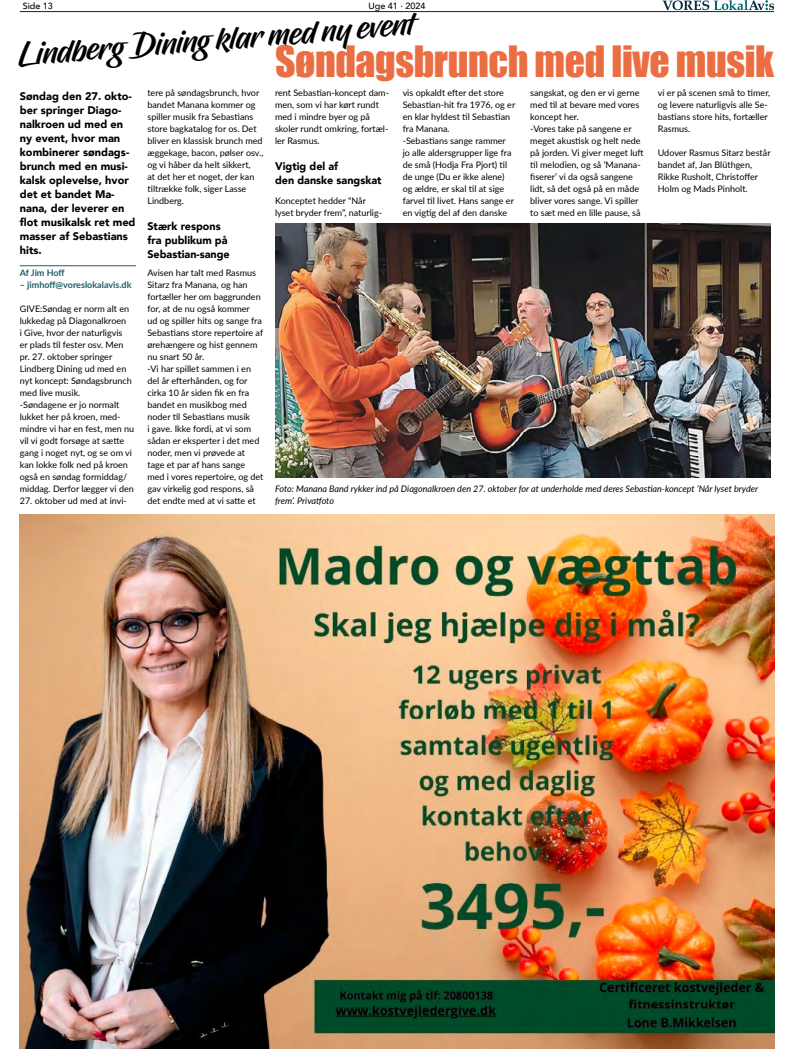
<style>
.page{position:relative;width:794px;height:1049px;background:#fff}
.page>*{position:absolute;margin:0;border:0;box-sizing:border-box;transform-origin:0 0}
.t1{font:39.7px "Impact";letter-spacing:-.01em;color:#eb6e42}
.t2{font:32.6px "Hughs";color:#000}
.t3{font:900 11px/14px "Avenir";color:#000}
.t4{font:9px/12px "Lato";color:#000}
.t5{font:italic 9px/12px "Lato";color:#000}
.t6{font:700 9px "Lato";color:#1e5e69}
.t7{font:500 9px "Avenir";color:#000}
</style>
<div class="page">
<hr style="left:20px;top:11px;width:754px;height:1px;background:#002a3e">
<svg style="left:662px;top:0;width:112px;height:10px"></svg>
<img style="left:20px;top:514px;width:754px;height:535px">
<hr style="left:20px;top:265px;width:116px;height:1px;background:#1e5e69">
<img style="left:275px;top:224px;width:495px;height:254px">
<p class="t7" style="left:23px;top:-2px;width:32px">Side 13</p>
<p class="t7" style="left:368px;top:-2px;width:58px">Uge 41 · 2024</p>
<h2 class="t2" style="left:17px;top:34px;width:398px;rotate:-4deg">Lindberg Dining klar med ny event</h2>
<h1 class="t1" style="left:275px;top:30px;width:500px">Søndagsbrunch med live musik</h1>
<p class="t3" style="left:20px;top:88px;width:117px">Søndag den 27. okto&shy;ber springer Diago&shy;nalkroen ud med en ny event, hvor man kombinerer søndags&shy;brunch med en musi&shy;kalsk oplevelse, hvor det et bandet Ma&shy;nana, der leverer en flot musikalsk ret med masser af Sebastians hits.</p>
<p class="t6" style="left:20px;top:266px;width:46px">Af Jim Hoff</p>
<p class="t6" style="left:20px;top:278px;width:113px">– jimhoff@voreslokalavis.dk</p>
<p class="t4" style="left:20px;top:302px;width:116px">GIVE:Søndag er norm alt en lukkedag på Diagonalkroen<br>i Give, hvor der naturligvis<br>er plads til fester osv. Men pr. 27. oktober springer<br>Lindberg Dining ud med en nyt koncept: Søndagsbrunch med live musik.<br>-Søndagene er jo normalt lukket her på kroen, med&shy;mindre vi har en fest, men nu vil vi godt forsøge at sætte gang i noget nyt, og se om vi kan lokke folk ned på kroen også en søndag formiddag/ middag. Derfor lægger vi den</p>
<p class="t4" style="left:20px;top:494px;width:109px">27. oktober ud med at invi-</p>
<p class="t4" style="left:147px;top:86px;width:117px">tere på søndagsbrunch, hvor bandet Manana kommer og spiller musik fra Sebastians store bagkatalog for os. Det bliver en klassisk brunch med æggekage, bacon, pølser osv., og vi håber da helt sikkert,<br>at det her et noget, der kan tiltrække folk, siger Lasse<br>Lindberg.</p>
<p class="t3" style="left:147px;top:219px;width:84px">Stærk respons fra publikum på<br>Sebastian-sange</p>
<p class="t4" style="left:147px;top:266px;width:118px">Avisen har talt med Rasmus<br>Sitarz fra Manana, og han fortæller her om baggrunden for, at de nu også kommer<br>ud og spiller hits og sange fra<br>Sebastians store repertoire af ørehængere og hist gennem nu snart 50 år.<br>-Vi har spillet sammen i en del år efterhånden, og for cirka 10 år siden fik en fra bandet en musikbog med noder til Sebastians musik<br>i gave. Ikke fordi, at vi som sådan er eksperter i det med noder, men vi prøvede at tage et par af hans sange med i vores repertoire, og det gav virkelig god respons, så det endte med at vi satte et</p>
<p class="t4" style="left:275px;top:86px;width:115px">rent Sebastian-koncept dam&shy;men, som vi har kørt rundt med i mindre byer og på skoler rundt omkring, fortæl&shy;ler Rasmus.</p>
<p class="t3" style="left:275px;top:159px;width:108px">Vigtig del af<br>den danske sangskat</p>
<p class="t4" style="left:275px;top:194px;width:109px">Konceptet hedder “Når lyset bryder frem”, naturlig-</p>
<p class="t4" style="left:403px;top:86px;width:114px">vis opkaldt efter det store<br>Sebastian-hit fra 1976, og er en klar hyldest til Sebastian fra Manana.<br>-Sebastians sange rammer jo alle aldersgrupper lige fra de små (Hodja Fra Pjort) til de unge (Du er ikke alene) og ældre, er skal til at sige farvel til livet. Hans sange er en vigtig del af den danske</p>
<p class="t4" style="left:530px;top:86px;width:115px">sangskat, og den er vi gerne med til at bevare med vores koncept her.<br>-Vores take på sangene er meget akustisk og helt nede på jorden. Vi giver meget luft til melodien, og så ‘Manana&shy;fiserer’ vi da også sangene lidt, så det også på en måde bliver vores sange. Vi spiller to sæt med en lille pause, så</p>
<p class="t4" style="left:658px;top:86px;width:114px">vi er på scenen små to timer, og levere naturligvis alle Se&shy;bastians store hits, fortæller<br>Rasmus.</p>
<p class="t4" style="left:658px;top:146px;width:114px">Udover Rasmus Sitarz består bandet af, Jan Blüthgen,<br>Rikke Rusholt, Christoffer<br>Holm og Mads Pinholt.</p>
<p class="t5" style="left:275px;top:482px;width:484px">Foto: Manana Band rykker ind på Diagonalkroen den 27. oktober for at underholde med deres Sebastian-koncept ’Når lyset bryder frem’. Privatfoto</p>
</div>
